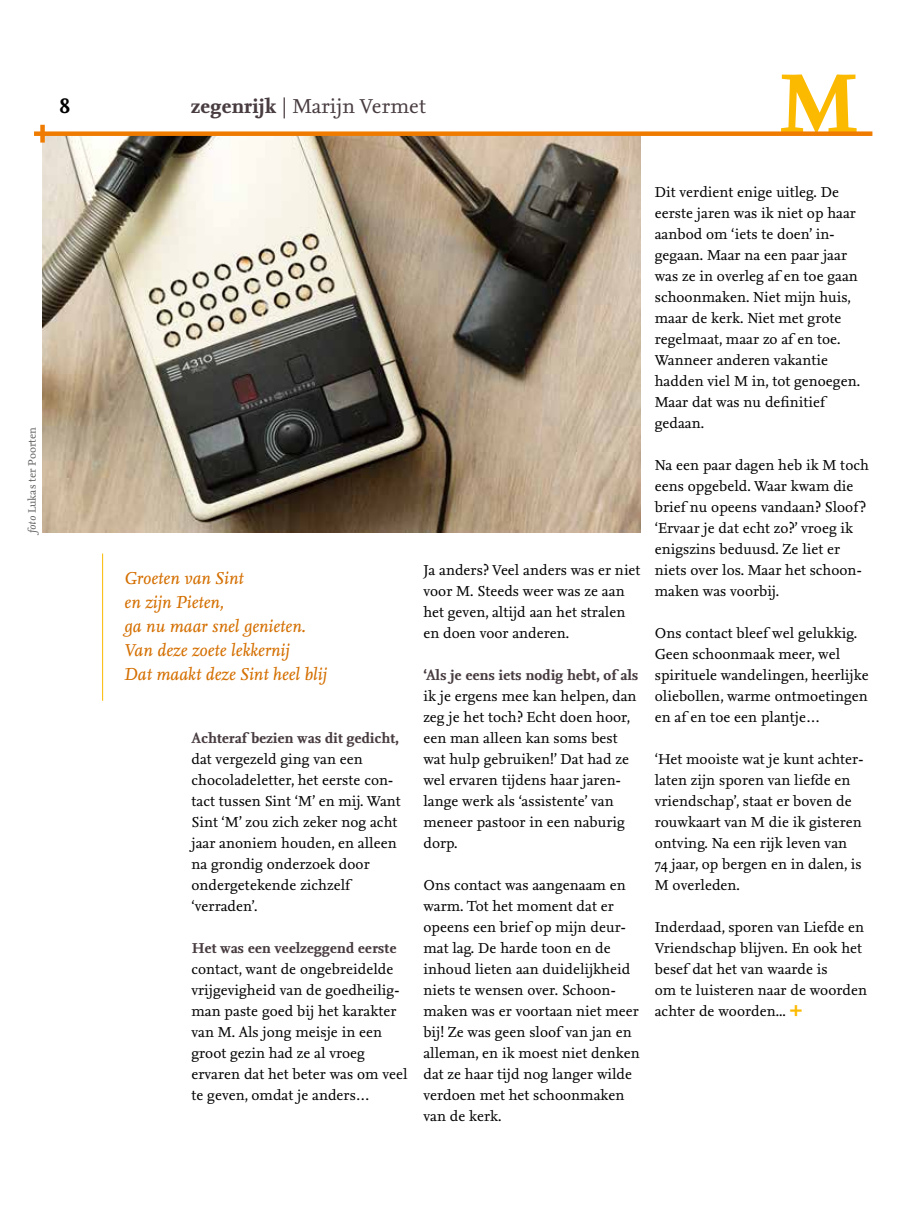
<style>
.page{position:relative;width:915px;height:1212px;background:#fff}
.page>*{position:absolute;margin:0;border:0;box-sizing:border-box;transform-origin:0 0}
.t1{font:700 87.15px "Nexus Serif";color:#fbba00}
.t2{font:21px "Nexus Serif";letter-spacing:.005em;color:#483c41}
.t3{font:700 21px "Nexus Serif";color:#000}
.t4{font:italic 18px/24px "Nexus Serif";color:#d46f00}
.t5{font:15px/21px "Nexus Serif";color:#000}
.t6{font:700 15px "Nexus Serif";color:#483c41}
.t7{font:11.25px "Nexus Serif";color:#636362}
.s1{font-style:italic}
.s2{font-weight:700}
.s3{font-weight:700;font-size:24px;color:#fbba00}
</style>
<div class="page">
<img style="left:43px;top:136px;width:597px;height:397px">
<div style="left:34px;top:131px;width:838px;height:5px;background:#ef7c00"></div>
<div style="left:40px;top:125px;width:5px;height:18px;background:#ef7c00"></div>
<hr style="left:102px;top:554px;width:1px;height:147px;background:#fbba00">
<h2 class="t3" style="left:60px;top:92px;width:12px">8</h2>
<p class="t7" style="left:25px;top:533px;width:107px;rotate:-90deg"><span class="s1">foto</span> Lukas ter Poorten</p>
<h2 class="t2" style="left:191px;top:92px;width:236px"><span class="s2">zegenrijk</span> | Marijn Vermet</h2>
<h1 class="t1" style="left:776px;top:48px;width:84px">M</h1>
<p class="t4" style="left:124px;top:566px;width:204px">Groeten van Sint<br>en zijn Pieten,<br>ga nu maar snel genieten.<br>Van deze zoete lekkernij<br>Dat maakt deze Sint heel blij</p>
<p class="t6" style="left:191px;top:728px;width:209px">Achteraf bezien was dit gedicht,</p>
<p class="t5" style="left:191px;top:748px;width:211px">dat vergezeld ging van een chocoladeletter, het eerste con&shy;tact tussen Sint ‘M’ en mij. Want<br>Sint ‘M’ zou zich zeker nog acht jaar anoniem houden, en alleen na grondig onderzoek door ondergetekende zichzelf ‘verraden’.</p>
<p class="t6" style="left:191px;top:938px;width:206px">Het was een veelzeggend eerste</p>
<p class="t5" style="left:191px;top:958px;width:217px">contact, want de ongebreidelde vrijgevigheid van de goedheilig&shy;man paste goed bij het karakter van M. Als jong meisje in een groot gezin had ze al vroeg ervaren dat het beter was om veel te geven, omdat je anders…</p>
<p class="t5" style="left:423px;top:559px;width:219px">Ja anders? Veel anders was er niet voor M. Steeds weer was ze aan het geven, altijd aan het stralen en doen voor anderen.</p>
<p class="t6" style="left:423px;top:665px;width:216px">‘Als je eens iets nodig hebt, of als</p>
<p class="t5" style="left:423px;top:685px;width:214px">ik je ergens mee kan helpen, dan zeg je het toch? Echt doen hoor, een man alleen kan soms best wat hulp gebruiken!’ Dat had ze wel ervaren tijdens haar jaren&shy;lange werk als ‘assistente’ van meneer pastoor in een naburig dorp.</p>
<p class="t5" style="left:423px;top:874px;width:218px">Ons contact was aangenaam en warm. Tot het moment dat er opeens een brief op mijn deur&shy;mat lag. De harde toon en de inhoud lieten aan duidelijkheid niets te wensen over. Schoon&shy;maken was er voortaan niet meer bij! Ze was geen sloof van jan en alleman, en ik moest niet denken dat ze haar tijd nog langer wilde verdoen met het schoonmaken van de kerk.</p>
<p class="t5" style="left:654px;top:181px;width:207px">Dit verdient enige uitleg. De eerste jaren was ik niet op haar aanbod om ‘iets te doen’ in&shy;gegaan. Maar na een paar jaar was ze in overleg af en toe gaan schoonmaken. Niet mijn huis, maar de kerk. Niet met grote regelmaat, maar zo af en toe.<br>Wanneer anderen vakantie hadden viel M in, tot genoegen.<br>Maar dat was nu definitief gedaan.</p>
<p class="t5" style="left:654px;top:454px;width:215px">Na een paar dagen heb ik M toch eens opgebeld. Waar kwam die brief nu opeens vandaan? Sloof? ‘Ervaar je dat echt zo?’ vroeg ik enigszins beduusd. Ze liet er niets over los. Maar het schoon&shy;maken was voorbij.</p>
<p class="t5" style="left:654px;top:622px;width:215px">Ons contact bleef wel gelukkig.<br>Geen schoonmaak meer, wel spirituele wandelingen, heerlijke oliebollen, warme ontmoetingen en af en toe een plantje…</p>
<p class="t5" style="left:654px;top:748px;width:210px">‘Het mooiste wat je kunt achter&shy;laten zijn sporen van liefde en vriendschap’, staat er boven de rouwkaart van M die ik gisteren ontving. Na een rijk leven van<br>74 jaar, op bergen en in dalen, is<br>M overleden.</p>
<p class="t5" style="left:654px;top:916px;width:214px">Inderdaad, sporen van Liefde en<br>Vriendschap blijven. En ook het besef dat het van waarde is<br>om te luisteren naar de woorden achter de woorden... <span class="s3">+</span></p>
</div>
